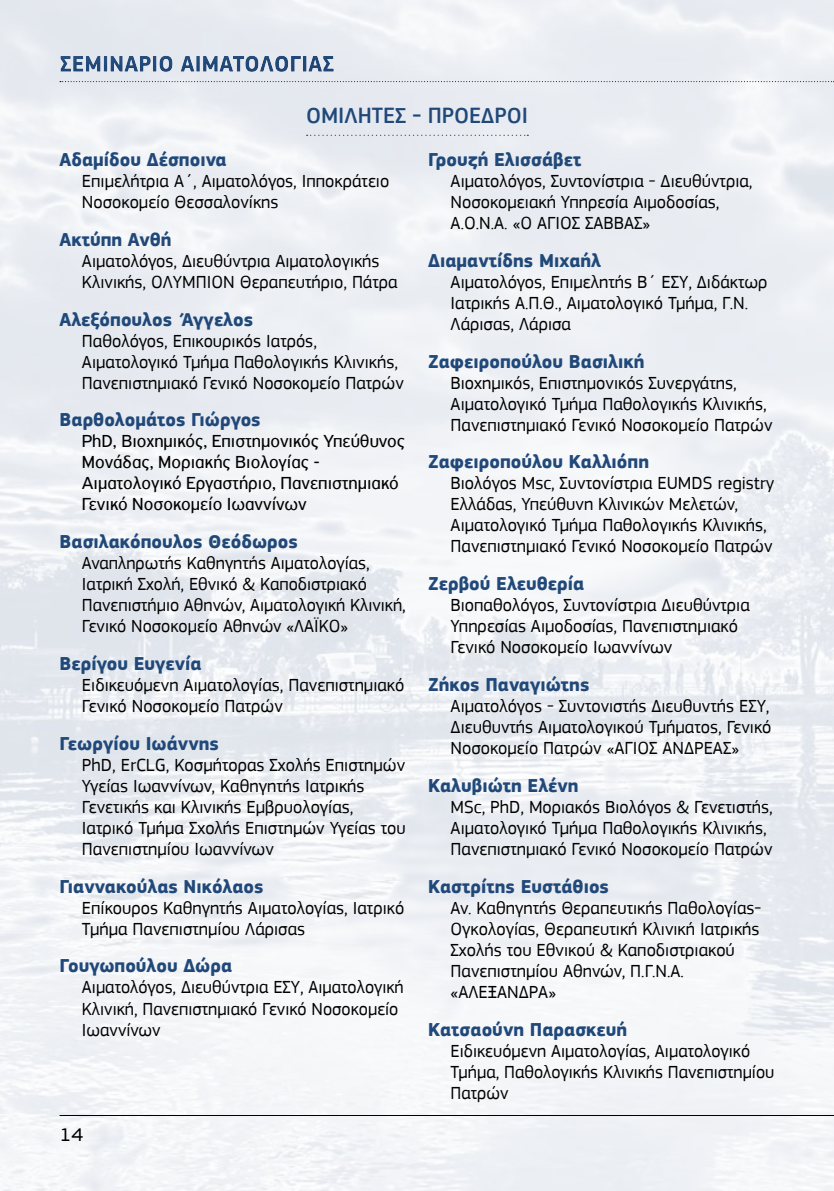
<style>
.page{position:relative;width:834px;height:1191px;background:#fff}
.page>*{position:absolute;margin:0;border:0;box-sizing:border-box;transform-origin:0 0}
.t1{font:500 22.75px "PF Square Sans Pro";color:#204879}
.t2{font:700 19.25px "PF Square Sans Pro";color:#204879}
.t3{font:19.25px "PF Square Sans Pro";color:#000;scale:1.1 1}
.t4{font:18.38px/21px "PF Square Sans Pro";color:#000}
.t5{font:18.38px/21px "PF Highway Sans Pro";color:#000}
</style>
<div class="page">
<hr style="left:60px;top:1115px;width:773px;height:1px;background:#000">
<div style="left:54px;top:49px;width:420px;height:33px;background:#e5e9f0"></div>
<div style="left:54px;top:56px;width:558px;height:26px;background:#000;opacity:.75"></div>
<svg style="left:60px;top:81px;width:774px;height:1px"></svg>
<svg style="left:306px;top:135px;width:222px;height:1px"></svg>
<p class="t1" style="left:306px;top:103px;width:223px">ΟΜΙΛΗΤΕΣ - ΠΡΟΕΔΡΟΙ</p>
<p class="t2" style="left:60px;top:148px;width:169px">Αδαμίδου Δέσποινα</p>
<p class="t4" style="left:82px;top:170px;width:309px">Επιμελήτρια Α΄, Αιματολόγος, Ιπποκράτειο<br>Νοσοκομείο Θεσσαλονίκης</p>
<p class="t2" style="left:60px;top:228px;width:114px">Ακτύπη Ανθή</p>
<p class="t4" style="left:82px;top:250px;width:317px">Αιματολόγος, Διευθύντρια Αιματολογικής<br>Κλινικής, ΟΛΥΜΠΙΟΝ Θεραπευτήριο, Πάτρα</p>
<p class="t2" style="left:60px;top:308px;width:195px">Αλεξόπουλος Άγγελος</p>
<p class="t4" style="left:82px;top:330px;width:323px">Παθολόγος, Επικουρικός Ιατρός,<br>Αιματολογικό Τμήμα Παθολογικής Κλινικής,<br>Πανεπιστημιακό Γενικό Νοσοκομείο Πατρών</p>
<p class="t2" style="left:60px;top:408px;width:203px">Βαρθολομάτος Γιώργος</p>
<p class="t5" style="left:82px;top:431px;width:324px">PhD, Βιοχημικός, Επιστημονικός Υπεύθυνος Μονάδας, Μοριακής Βιολογίας - Αιματολογικό Εργαστήριο, Πανεπιστημιακό Γενικό Νοσοκομείο Ιωαννίνων</p>
<p class="t2" style="left:60px;top:530px;width:240px">Βασιλακόπουλος Θεόδωρος</p>
<p class="t4" style="left:82px;top:553px;width:325px">Αναπληρωτής Καθηγητής Αιματολογίας, Ιατρική Σχολή, Εθνικό &amp; Καποδιστριακό Πανεπιστήμιο Αθηνών, Αιματολογική Κλινική, Γενικό Νοσοκομείο Αθηνών «ΛΑΪΚΟ»</p>
<p class="t2" style="left:60px;top:652px;width:144px">Βερίγου Ευγενία</p>
<p class="t4" style="left:82px;top:674px;width:324px">Ειδικευόμενη Αιματολογίας, Πανεπιστημιακό<br>Γενικό Νοσοκομείο Πατρών</p>
<p class="t2" style="left:60px;top:732px;width:161px">Γεωργίου Ιωάννης</p>
<p class="t4" style="left:82px;top:754px;width:325px">PhD, ErCLG, Κοσμήτορας Σχολής Επιστημών Υγείας Ιωαννίνων, Καθηγητής Ιατρικής Γενετικής και Κλινικής Εμβρυολογίας, Ιατρικό Τμήμα Σχολής Επιστημών Υγείας του Πανεπιστημίου Ιωαννίνων</p>
<p class="t2" style="left:60px;top:874px;width:205px">Γιαννακούλας Νικόλαος</p>
<p class="t4" style="left:82px;top:897px;width:324px">Επίκουρος Καθηγητής Αιματολογίας, Ιατρικό<br>Τμήμα Πανεπιστημίου Λάρισας</p>
<p class="t2" style="left:60px;top:954px;width:174px">Γουγωπούλου Δώρα</p>
<p class="t4" style="left:82px;top:977px;width:323px">Αιματολόγος, Διευθύντρια ΕΣΥ, Αιματολογική<br>Κλινική, Πανεπιστημιακό Γενικό Νοσοκομείο<br>Ιωαννίνων</p>
<p class="t3" style="left:60px;top:1123px;width:23px">14</p>
<p class="t2" style="left:428px;top:148px;width:155px">Γρουζή Ελισσάβετ</p>
<p class="t4" style="left:450px;top:170px;width:303px">Αιματολόγος, Συντονίστρια - Διευθύντρια,<br>Νοσοκομειακή Υπηρεσία Αιμοδοσίας,<br>Α.Ο.Ν.Α. «Ο ΑΓΙΟΣ ΣΑΒΒΑΣ»</p>
<p class="t2" style="left:428px;top:249px;width:174px">Διαμαντίδης Μιχαήλ</p>
<p class="t4" style="left:450px;top:271px;width:318px">Αιματολόγος, Επιμελητής Β΄ ΕΣΥ, Διδάκτωρ<br>Ιατρικής Α.Π.Θ., Αιματολογικό Τμήμα, Γ.Ν.<br>Λάρισας, Λάρισα</p>
<p class="t2" style="left:428px;top:350px;width:218px">Ζαφειροπούλου Βασιλική</p>
<p class="t4" style="left:450px;top:372px;width:323px">Βιοχημικός, Επιστημονικός Συνεργάτης,<br>Αιματολογικό Τμήμα Παθολογικής Κλινικής,<br>Πανεπιστημιακό Γενικό Νοσοκομείο Πατρών</p>
<p class="t2" style="left:428px;top:450px;width:222px">Ζαφειροπούλου Καλλιόπη</p>
<p class="t4" style="left:450px;top:473px;width:325px">Βιολόγος Msc, Συντονίστρια EUMDS registry Ελλάδας, Υπεύθυνη Κλινικών Μελετών, Αιματολογικό Τμήμα Παθολογικής Κλινικής, Πανεπιστημιακό Γενικό Νοσοκομείο Πατρών</p>
<p class="t2" style="left:428px;top:572px;width:157px">Ζερβού Ελευθερία</p>
<p class="t4" style="left:450px;top:595px;width:301px">Βιοπαθολόγος, Συντονίστρια Διευθύντρια<br>Υπηρεσίας Αιμοδοσίας, Πανεπιστημιακό<br>Γενικό Νοσοκομείο Ιωαννίνων</p>
<p class="t2" style="left:428px;top:673px;width:163px">Ζήκος Παναγιώτης</p>
<p class="t4" style="left:450px;top:695px;width:322px;text-align:justify">Αιματολόγος - Συντονιστής Διευθυντής ΕΣΥ, Διευθυντής Αιματολογικού Τμήματος, Γενικό Νοσοκομείο Πατρών «ΑΓΙΟΣ ΑΝΔΡΕΑΣ»</p>
<p class="t2" style="left:428px;top:774px;width:152px">Καλυβιώτη Ελένη</p>
<p class="t4" style="left:450px;top:796px;width:323px">MSc, PhD, Μοριακός Βιολόγος &amp; Γενετιστής,<br>Αιματολογικό Τμήμα Παθολογικής Κλινικής,<br>Πανεπιστημιακό Γενικό Νοσοκομείο Πατρών</p>
<p class="t2" style="left:428px;top:874px;width:182px">Καστρίτης Ευστάθιος</p>
<p class="t4" style="left:450px;top:897px;width:312px">Αν. Καθηγητής Θεραπευτικής Παθολογίας-Ογκολογίας, Θεραπευτική Κλινική Ιατρικής Σχολής του Εθνικού &amp; Καποδιστριακού Πανεπιστημίου Αθηνών, Π.Γ.Ν.Α. «ΑΛΕΞΑΝΔΡΑ»</p>
<p class="t2" style="left:428px;top:1017px;width:200px">Κατσαούνη Παρασκευή</p>
<p class="t4" style="left:450px;top:1040px;width:325px">Ειδικευόμενη Αιματολογίας, Αιματολογικό<br>Τμήμα, Παθολογικής Κλινικής Πανεπιστημίου<br>Πατρών</p>
</div>
